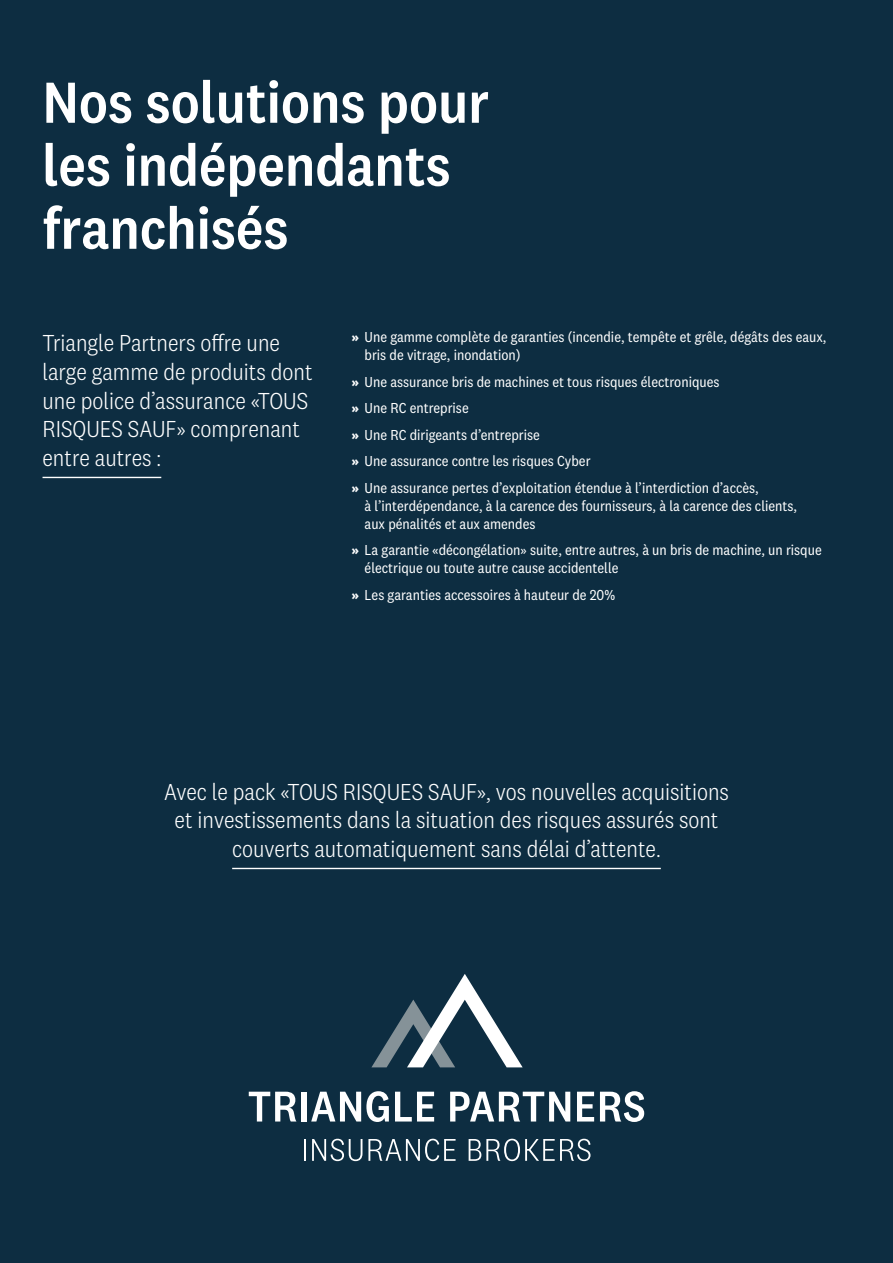
<style>
.page{position:relative;width:893px;height:1263px;background:#0d2d41}
.page>*{position:absolute;margin:0;border:0;box-sizing:border-box;transform-origin:0 0}
.t1{font:500 60px/63px "National 2 Narrow";color:#fff}
.t2{font:300 24px/28.8px "National 2 Narrow";color:#fff}
.t3{font:15px/26.5px "National 2 Narrow";color:#fff}
.s1{font-weight:700}
</style>
<div class="page">
<hr style="left:43px;top:477px;width:118px;height:1px;background:#fff">
<hr style="left:232px;top:868px;width:429px;height:1px;background:#fff">
<svg style="left:249px;top:1092px;width:47px;height:29px"></svg>
<div style="left:301px;top:1092px;width:6px;height:29px;background:#fff"></div>
<svg style="left:311px;top:1091px;width:78px;height:31px"></svg>
<svg style="left:395px;top:1092px;width:39px;height:29px"></svg>
<svg style="left:450px;top:1092px;width:120px;height:29px"></svg>
<svg style="left:577px;top:1092px;width:17px;height:29px"></svg>
<svg style="left:600px;top:1091px;width:44px;height:31px"></svg>
<hr style="left:304px;top:1139px;width:2px;height:22px;background:#fff">
<svg style="left:312px;top:1139px;width:50px;height:22px"></svg>
<svg style="left:368px;top:1139px;width:88px;height:22px"></svg>
<svg style="left:469px;top:1139px;width:121px;height:22px"></svg>
<svg style="left:372px;top:974px;width:151px;height:93px"></svg>
<h1 class="t1" style="left:43px;top:70px;width:448px">Nos solutions pour les indépendants franchisés</h1>
<h2 class="t2" style="left:43px;top:328px;width:271px">Triangle Partners offre une large gamme de produits dont une police d’assurance «TOUS<br>RISQUES SAUF» comprenant entre autres :</h2>
<p class="t3" style="left:365px;top:328px;width:463px;line-height:18px;text-indent:-13px"><span class="s1">»</span> Une gamme complète de garanties (incendie, tempête et grêle, dégâts des eaux, bris de vitrage, inondation)</p>
<p class="t3" style="left:352px;top:368px;width:408px"><span class="s1">»</span> Une assurance bris de machines et tous risques électroniques<br><span class="s1">»</span> Une RC entreprise<br><span class="s1">»</span> Une RC dirigeants d’entreprise<br><span class="s1">»</span> Une assurance contre les risques Cyber<br><span class="s1">»</span> Une assurance pertes d’exploitation étendue à l’interdiction d’accès,</p>
<p class="t3" style="left:365px;top:496px;width:434px;line-height:18px">à l’interdépendance, à la carence des fournisseurs, à la carence des clients, aux pénalités et aux amendes</p>
<p class="t3" style="left:365px;top:541px;width:459px;line-height:18px;text-indent:-13px"><span class="s1">»</span> La garantie «décongélation» suite, entre autres, à un bris de machine, un risque électrique ou toute autre cause accidentelle</p>
<p class="t3" style="left:352px;top:581px;width:265px"><span class="s1">»</span> Les garanties accessoires à hauteur de 20%</p>
<h2 class="t2" style="left:164px;top:777px;width:566px;text-align:center">Avec le pack «TOUS RISQUES SAUF», vos nouvelles acquisitions et investissements dans la situation des risques assurés sont couverts automatiquement sans délai d’attente.</h2>
</div>
